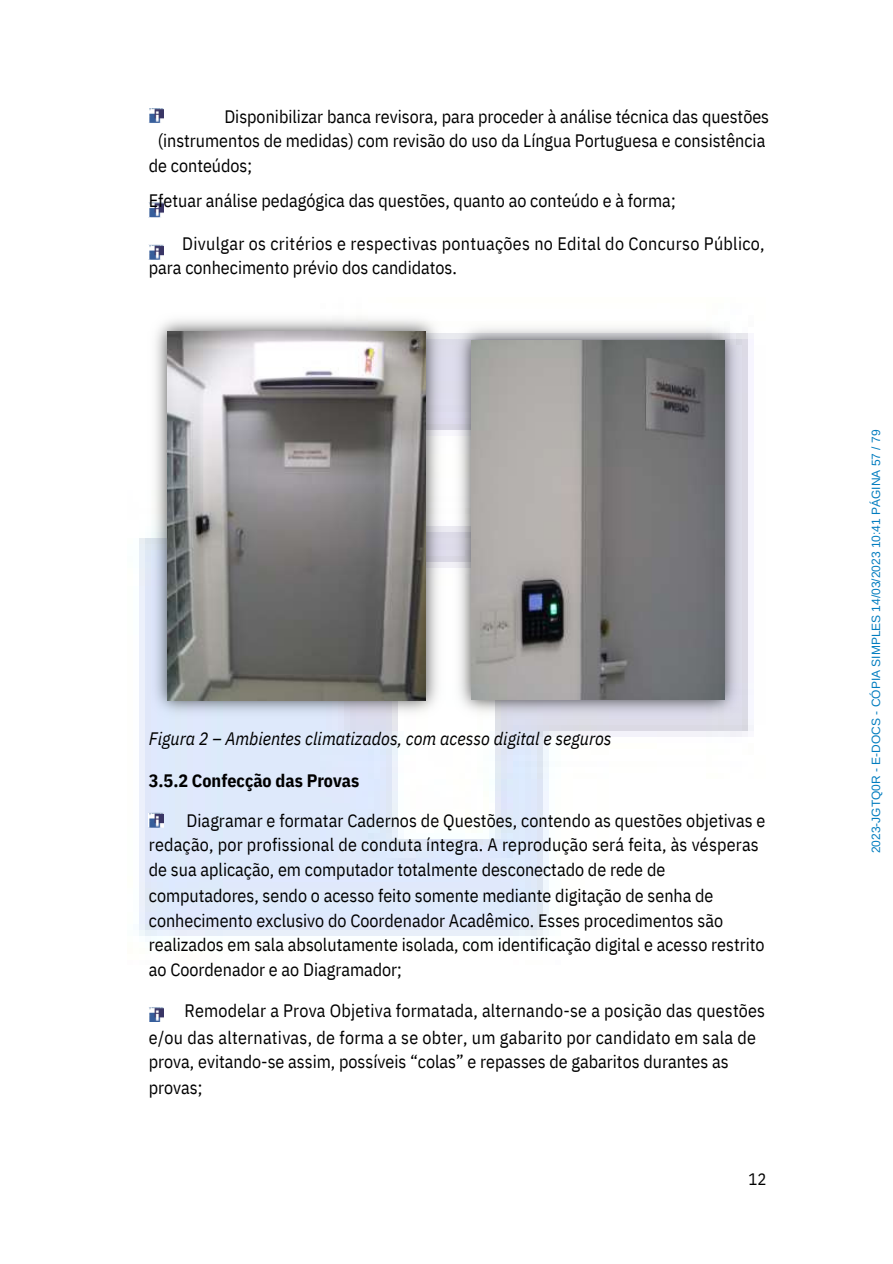
<style>
.page{position:relative;width:893px;height:1264px;background:#fff}
.page>*{position:absolute;margin:0;border:0;box-sizing:border-box;transform-origin:0 0}
.t1{font:18px/24.9px "IBM Plex Sans Cond";color:#000}
.t2{font:italic 18px "IBM Plex Sans Cond";color:#000}
.t3{font:700 18px "IBM Plex Sans Cond";color:#000}
.t4{font:16.5px "IBM Plex Sans Cond";color:#000}
.t5{font:12px "Arimo";color:#007cbf}
</style>
<div class="page">
<img style="left:139px;top:333px;width:615px;height:603px">
<img style="left:149px;top:108px;width:14px;height:913px">
<img style="left:145px;top:309px;width:303px;height:413px">
<img style="left:167px;top:331px;width:258px;height:369px">
<img style="left:448px;top:327px;width:298px;height:395px">
<img style="left:471px;top:340px;width:253px;height:359px">
<p class="t1" style="left:224px;top:103px;width:546px">Disponibilizar banca revisora, para proceder à análise técnica das questões</p>
<p class="t1" style="left:158px;top:128px;width:609px">(instrumentos de medidas) com revisão do uso da Língua Portuguesa e consistência</p>
<p class="t1" style="left:149px;top:153px;width:105px">de conteúdos;</p>
<p class="t1" style="left:149px;top:188px;width:528px">Efetuar análise pedagógica das questões, quanto ao conteúdo e à forma;</p>
<p class="t1" style="left:149px;top:230px;width:617px;text-indent:33px">Divulgar os critérios e respectivas pontuações no Edital do Concurso Público, para conhecimento prévio dos candidatos.</p>
<p class="t2" style="left:149px;top:726px;width:464px">Figura 2 – Ambientes climatizados, com acesso digital e seguros</p>
<p class="t3" style="left:149px;top:768px;width:212px">3.5.2 Confecção das Provas</p>
<p class="t1" style="left:149px;top:807px;width:618px;text-indent:38px">Diagramar e formatar Cadernos de Questões, contendo as questões objetivas e redação, por profissional de conduta íntegra. A reprodução será feita, às vésperas de sua aplicação, em computador totalmente desconectado de rede de computadores, sendo o acesso feito somente mediante digitação de senha de conhecimento exclusivo do Coordenador Acadêmico. Esses procedimentos são realizados em sala absolutamente isolada, com identificação digital e acesso restrito ao Coordenador e ao Diagramador;</p>
<p class="t1" style="left:149px;top:996px;width:617px;line-height:27px;text-indent:36px">Remodelar a Prova Objetiva formatada, alternando-se a posição das questões e/ou das alternativas, de forma a se obter, um gabarito por candidato em sala de</p>
<p class="t1" style="left:149px;top:1048px;width:581px;line-height:25.8px">prova, evitando-se assim, possíveis “colas” e repasses de gabaritos durantes as provas;</p>
<p class="t4" style="left:748px;top:1168px;width:19px">12</p>
<p class="t5" style="left:869px;top:853px;width:425px;rotate:-90deg">2023-JGTQ0R - E-DOCS - CÓPIA SIMPLES 14/03/2023 10:41 PÁGINA 57 / 79</p>
</div>
